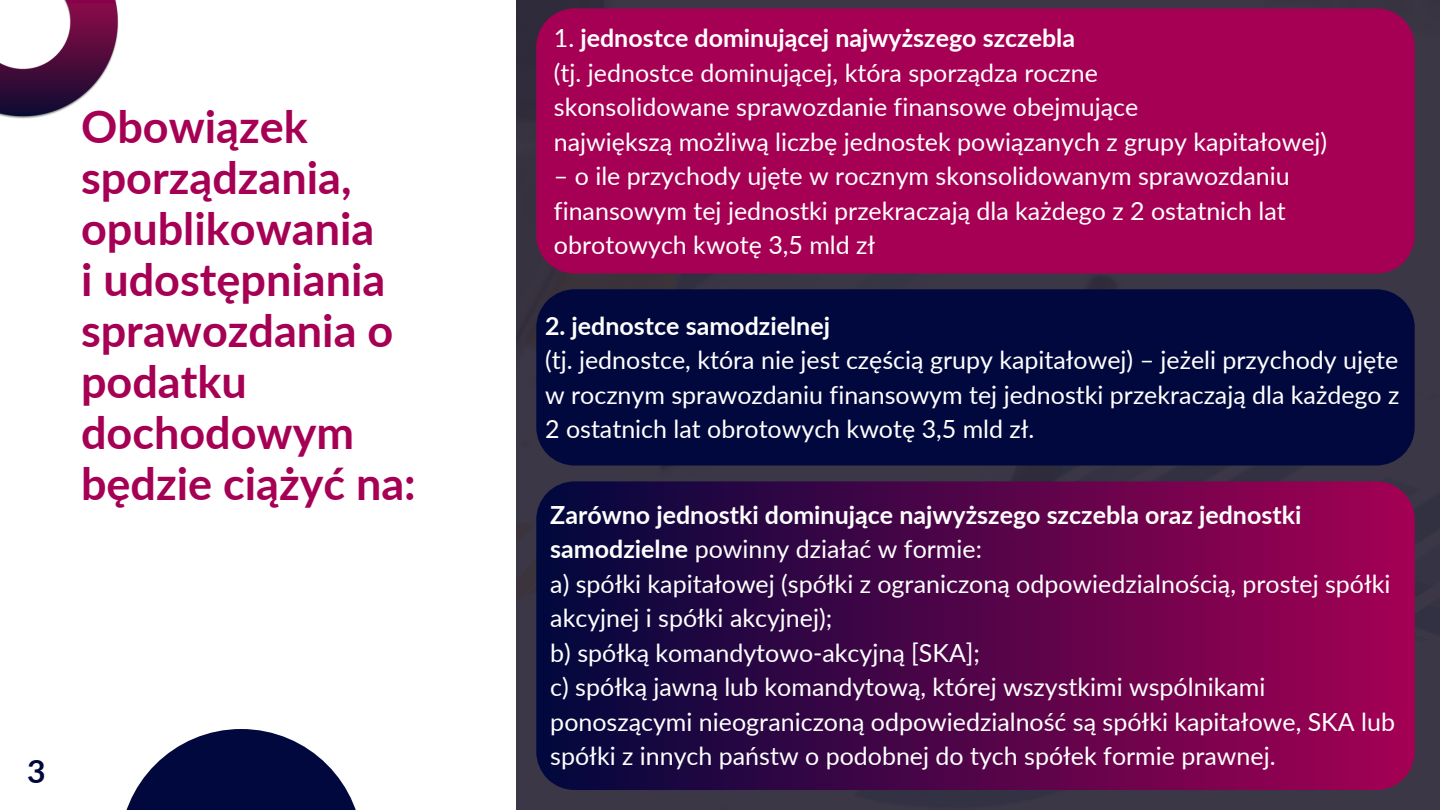
<style>
.page{position:relative;width:1440px;height:810px;background:#fff}
.page>*{position:absolute;margin:0;border:0;box-sizing:border-box;transform-origin:0 0}
.t1{font:700 45px/51px "Lato";color:#a60054}
.t2{font:700 32px "Lato";color:#00083d}
.t3{font:25px/34.5px "Lato";color:#fff}
.t4{font:700 25px/34.5px "Lato";color:#fff}
.s1{font-weight:400}
</style>
<div class="page">
<img style="left:516px;top:0;width:924px;height:810px">
<img style="left:0;top:0;width:119px;height:119px">
<svg style="left:126px;top:729px;width:230px;height:81px;fill:#00083d"></svg>
<svg style="left:536px;top:481px;width:879px;height:309px;background:#520448"></svg>
<div style="left:536px;top:8px;width:879px;height:266px;background:#a60054"></div>
<div style="left:536px;top:289px;width:879px;height:177px;background:#00083d"></div>
<p class="t1" style="left:81px;top:100px;width:336px">Obowiązek sporządzania, opublikowania<br>i udostępniania sprawozdania o podatku dochodowym będzie ciążyć na:</p>
<p class="t2" style="left:27px;top:751px;width:20px">3</p>
<p class="t4" style="left:554px;top:20px;width:523px"><span class="s1">1.</span> jednostce dominującej najwyższego szczebla</p>
<h1 class="t3" style="left:554px;top:55px;width:546px">(tj. jednostce dominującej, która sporządza roczne</h1>
<p class="t3" style="left:554px;top:89px;width:586px">skonsolidowane sprawozdanie finansowe obejmujące</p>
<p class="t3" style="left:554px;top:124px;width:775px">największą możliwą liczbę jednostek powiązanych z grupy kapitałowej)</p>
<p class="t3" style="left:554px;top:158px;width:737px">– o ile przychody ujęte w rocznym skonsolidowanym sprawozdaniu finansowym tej jednostki przekraczają dla każdego z 2 ostatnich lat obrotowych kwotę 3,5 mld zł</p>
<p class="t4" style="left:545px;top:308px;width:286px">2. jednostce samodzielnej</p>
<p class="t3" style="left:545px;top:342px;width:856px;text-align:justify">(tj. jednostce, która nie jest częścią grupy kapitałowej) – jeżeli przychody ujęte w rocznym sprawozdaniu finansowym tej jednostki przekraczają dla każdego z 2 ostatnich lat obrotowych kwotę 3,5 mld zł.</p>
<p class="t4" style="left:550px;top:497px;width:753px">Zarówno jednostki dominujące najwyższego szczebla oraz jednostki samodzielne <span class="s1">powinny działać w formie:</span></p>
<p class="t3" style="left:550px;top:566px;width:842px">a) spółki kapitałowej (spółki z ograniczoną odpowiedzialnością, prostej spółki akcyjnej i spółki akcyjnej);</p>
<p class="t3" style="left:550px;top:635px;width:431px">b) spółką komandytowo-akcyjną [SKA];</p>
<p class="t3" style="left:550px;top:670px;width:846px">c) spółką jawną lub komandytową, której wszystkimi wspólnikami ponoszącymi nieograniczoną odpowiedzialność są spółki kapitałowe, SKA lub spółki z innych państw o podobnej do tych spółek formie prawnej.</p>
</div>
